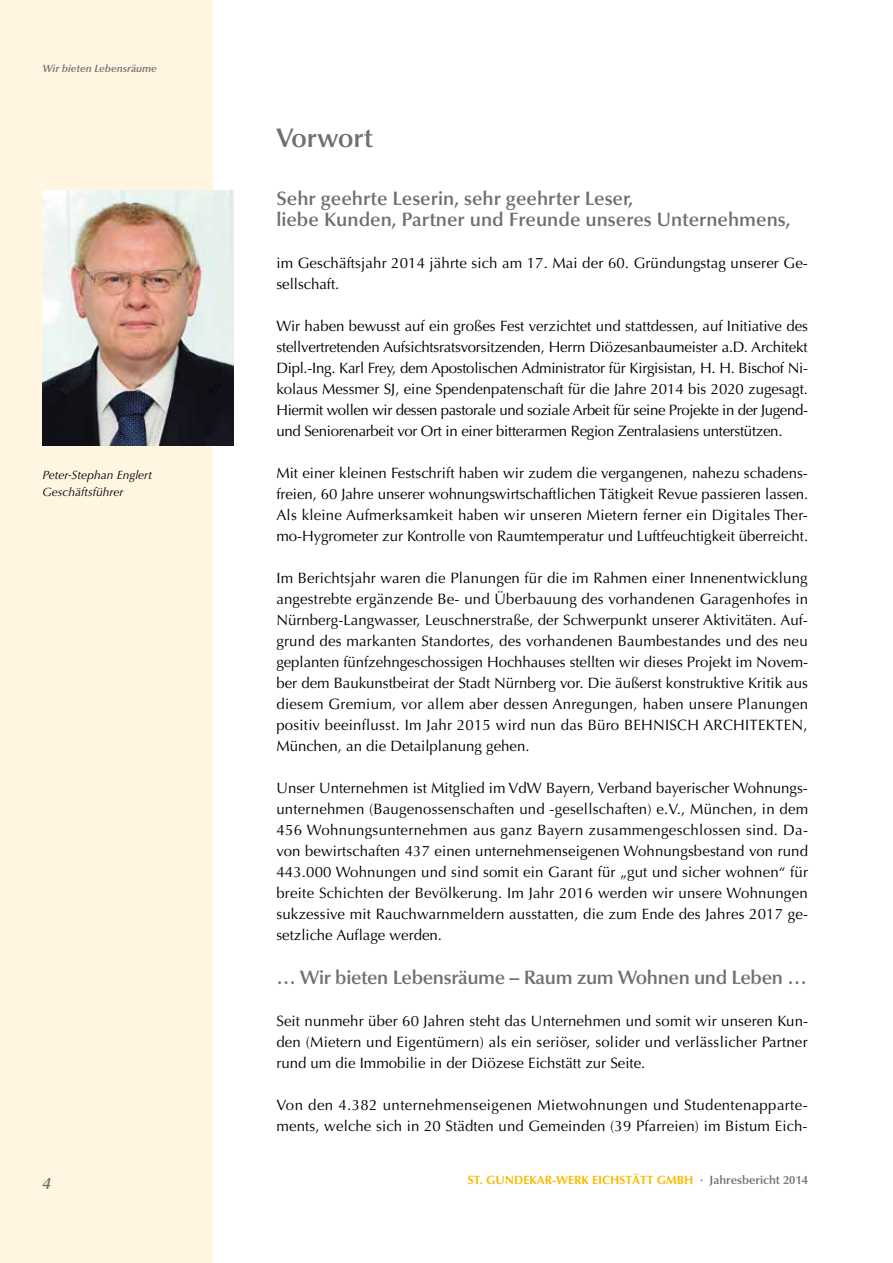
<style>
.page{position:relative;width:893px;height:1263px;background:#fff}
.page>*{position:absolute;margin:0;border:0;box-sizing:border-box;transform-origin:0 0}
.t1{font:600 27px "Optima";letter-spacing:-.01em;color:#706f6f}
.t2{font:600 19.5px/21px "Optima";color:#706f6f}
.t3{font:600 19.5px "Optima";letter-spacing:-.02em;color:#706f6f}
.t4{font:italic 600 16.5px "Optima";color:#706f6f}
.t5{font:15px/21px "Optima";letter-spacing:.01em;color:#000;text-align:justify}
.t6{font:700 12px "Optima";color:#fbba00}
.t7{font:italic 12px/16.5px "Optima";color:#000}
.t8{font:italic 600 10.5px "Optima";color:#706f6f}
.s1{font-weight:600;color:#706f6f}
</style>
<div class="page">
<div style="left:0;top:0;width:213px;height:1263px;background:#fff5e1"></div>
<img style="left:43px;top:191px;width:191px;height:255px">
<p class="t8" style="left:43px;top:62px;width:116px">Wir bieten Lebensräume</p>
<p class="t7" style="left:43px;top:467px;width:111px">Peter-Stephan Englert<br>Geschäftsführer</p>
<p class="t4" style="left:43px;top:1174px;width:10px">4</p>
<h1 class="t1" style="left:276px;top:122px;width:98px">Vorwort</h1>
<h2 class="t2" style="left:276px;top:188px;width:516px">Sehr geehrte Leserin, sehr geehrter Leser,<br>liebe Kunden, Partner und Freunde unseres Unternehmens,</h2>
<p class="t5" style="left:276px;top:253px;width:533px">im Geschäftsjahr 2014 jährte sich am 17. Mai der 60. Gründungstag unserer Ge&shy;sellschaft.</p>
<p class="t5" style="left:276px;top:316px;width:533px">Wir haben bewusst auf ein großes Fest verzichtet und stattdessen, auf Initiative des stellvertretenden Aufsichtsratsvorsitzenden, Herrn Diözesanbaumeister a.D. Architekt Dipl.-Ing. Karl Frey, dem Apostolischen Administrator für Kirgisistan, H. H. Bischof Ni&shy;kolaus Messmer SJ, eine Spendenpatenschaft für die Jahre 2014 bis 2020 zugesagt.<br>Hiermit wollen wir dessen pastorale und soziale Arbeit für seine Projekte in der Jugend&shy;und Seniorenarbeit vor Ort in einer bitterarmen Region Zentralasiens unterstützen.</p>
<p class="t5" style="left:276px;top:463px;width:533px">Mit einer kleinen Festschrift haben wir zudem die vergangenen, nahezu schadens&shy;freien, 60 Jahre unserer wohnungswirtschaftlichen Tätigkeit Revue passieren lassen.<br>Als kleine Aufmerksamkeit haben wir unseren Mietern ferner ein Digitales Ther&shy;mo-Hygrometer zur Kontrolle von Raumtemperatur und Luftfeuchtigkeit überreicht.</p>
<p class="t5" style="left:276px;top:568px;width:533px">Im Berichtsjahr waren die Planungen für die im Rahmen einer Innenentwicklung angestrebte ergänzende Be- und Überbauung des vorhandenen Garagenhofes in Nürnberg-Langwasser, Leuschnerstraße, der Schwerpunkt unserer Aktivitäten. Auf&shy;grund des markanten Standortes, des vorhandenen Baumbestandes und des neu geplanten fünfzehngeschossigen Hochhauses stellten wir dieses Projekt im Novem&shy;ber dem Baukunstbeirat der Stadt Nürnberg vor. Die äußerst konstruktive Kritik aus diesem Gremium, vor allem aber dessen Anregungen, haben unsere Planungen positiv beeinflusst. Im Jahr 2015 wird nun das Büro BEHNISCH ARCHITEKTEN, München, an die Detailplanung gehen.</p>
<p class="t5" style="left:276px;top:778px;width:533px">Unser Unternehmen ist Mitglied im VdW Bayern, Verband bayerischer Wohnungs&shy;unternehmen (Baugenossenschaften und -gesellschaften) e.V., München, in dem 456 Wohnungsunternehmen aus ganz Bayern zusammengeschlossen sind. Da&shy;von bewirtschaften 437 einen unternehmenseigenen Wohnungsbestand von rund 443.000 Wohnungen und sind somit ein Garant für „gut und sicher wohnen“ für breite Schichten der Bevölkerung. Im Jahr 2016 werden wir unsere Wohnungen sukzessive mit Rauchwarnmeldern ausstatten, die zum Ende des Jahres 2017 ge&shy;setzliche Auflage werden.</p>
<h2 class="t3" style="left:276px;top:966px;width:532px">… Wir bieten Lebensräume – Raum zum Wohnen und Leben …</h2>
<p class="t5" style="left:276px;top:1011px;width:533px">Seit nunmehr über 60 Jahren steht das Unternehmen und somit wir unseren Kun&shy;den (Mietern und Eigentümern) als ein seriöser, solider und verlässlicher Partner rund um die Immobilie in der Diözese Eichstätt zur Seite.</p>
<p class="t5" style="left:276px;top:1095px;width:533px">Von den 4.382 unternehmenseigenen Mietwohnungen und Studentenapparte&shy;ments, welche sich in 20 Städten und Gemeinden (39 Pfarreien) im Bistum Eich-</p>
<p class="t6" style="left:468px;top:1173px;width:341px">ST. GUNDEKAR-WERK EICHSTÄTT GMBH <span class="s1">· Jahresbericht 2014</span></p>
</div>
